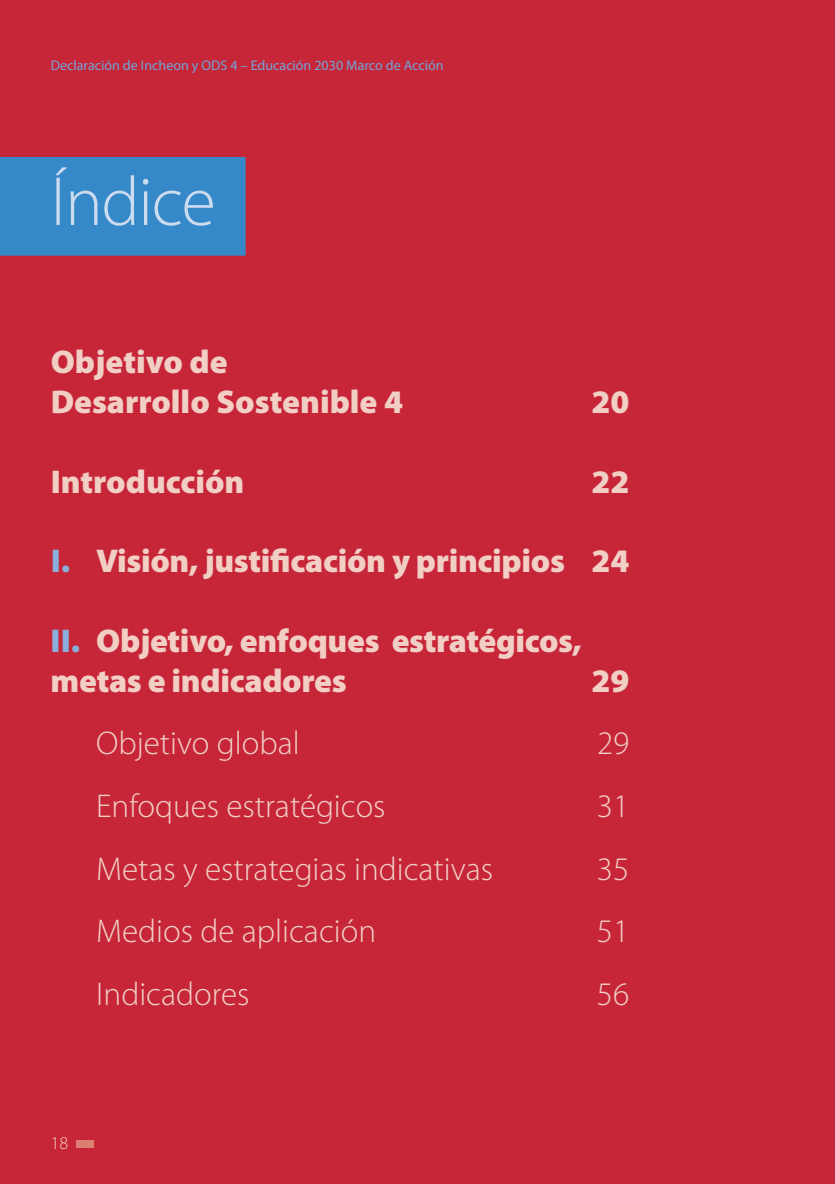
<style>
.page{position:relative;width:835px;height:1184px;background:#c72639}
.page>*{position:absolute;margin:0;border:0;box-sizing:border-box;transform-origin:0 0}
.t1{font:300 70px "Myriad Pro";letter-spacing:-.02em;color:#cddbef}
.t2{font:900 32.9px/39.9px "Myriad Pro";letter-spacing:-.01em;color:#f1cfc5}
.t3{font:300 32.9px "Myriad Pro";color:#f1cfc5}
.t4{font:300 18.03px "Myriad Pro";color:#f1cfc5}
.t5{font:14px "Myriad Pro";color:#73a4d6}
.s1{color:#89b0dc}
</style>
<div class="page">
<div style="left:76px;top:1140px;width:17px;height:7px;background:#db7f72"></div>
<div style="left:0;top:157px;width:245px;height:99px;background:#3589c9"></div>
<p class="t5" style="left:51px;top:56px;width:394px">Declaración de Incheon y ODS 4 – Educación 2030 Marco de Acción</p>
<h1 class="t1" style="left:51px;top:159px;width:166px">Índice</h1>
<p class="t2" style="left:51px;top:340px;width:354px">Objetivo de<br>Desarrollo Sostenible 4</p>
<p class="t2" style="left:591px;top:380px;width:39px">20</p>
<p class="t2" style="left:51px;top:460px;width:195px">Introducción</p>
<p class="t2" style="left:591px;top:460px;width:39px">22</p>
<p class="t2" style="left:51px;top:540px;width:580px"><span class="s1">I.</span> Visión, justificación y principios 24</p>
<p class="t2" style="left:51px;top:619px;width:533px"><span class="s1">II.</span> Objetivo, enfoques estratégicos, metas e indicadores</p>
<p class="t2" style="left:591px;top:659px;width:39px">29</p>
<p class="t3" style="left:96px;top:723px;width:205px">Objetivo global</p>
<p class="t3" style="left:597px;top:723px;width:34px">29</p>
<p class="t3" style="left:96px;top:786px;width:291px">Enfoques estratégicos</p>
<p class="t3" style="left:597px;top:786px;width:34px">31</p>
<p class="t3" style="left:96px;top:849px;width:398px">Metas y estrategias indicativas</p>
<p class="t3" style="left:597px;top:849px;width:34px">35</p>
<p class="t3" style="left:96px;top:911px;width:281px">Medios de aplicación</p>
<p class="t3" style="left:597px;top:911px;width:34px">51</p>
<p class="t3" style="left:96px;top:974px;width:155px">Indicadores</p>
<p class="t3" style="left:597px;top:974px;width:34px">56</p>
<p class="t4" style="left:51px;top:1132px;width:19px">18</p>
</div>
